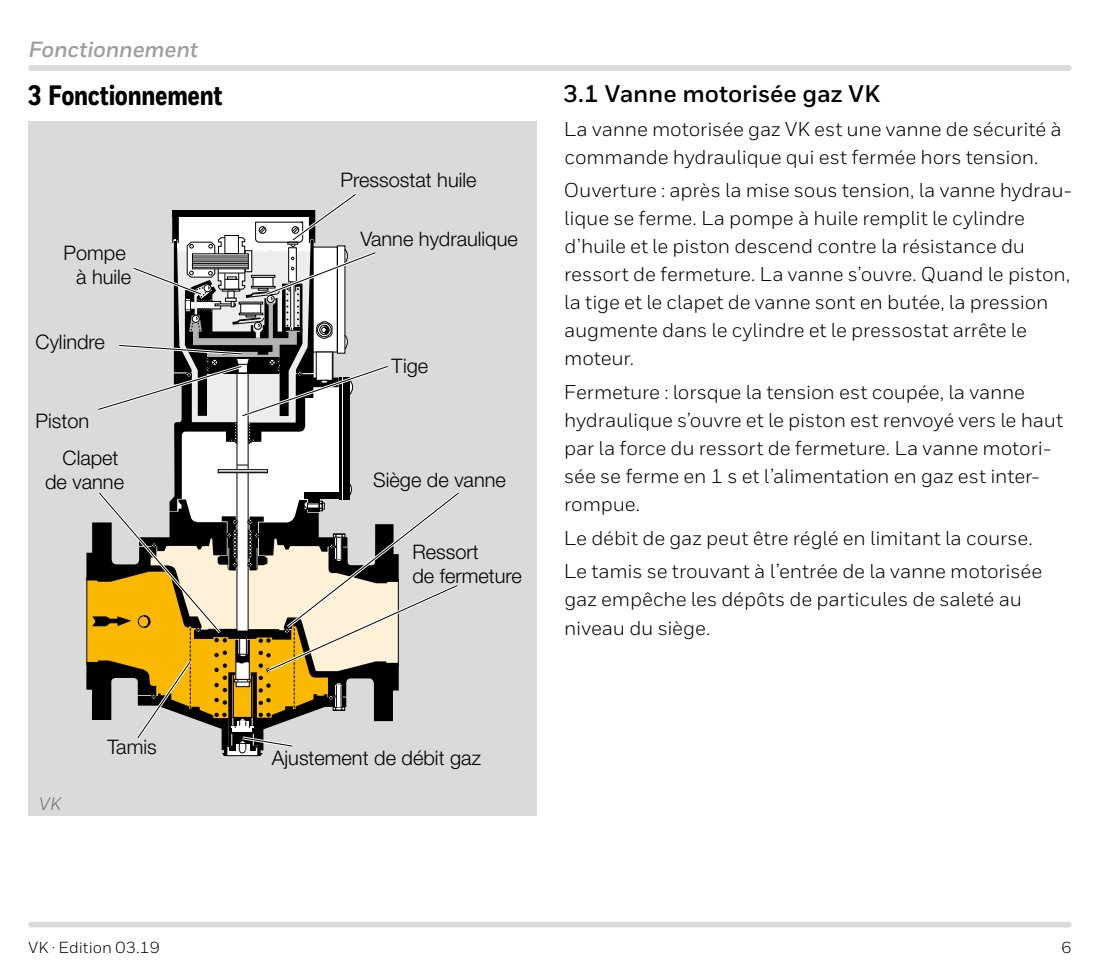
<style>
.page{position:relative;width:1100px;height:970px;background:#fff}
.page>*{position:absolute;margin:0;border:0;box-sizing:border-box;transform-origin:0 0}
.t1{font:800 28px "Honeywell Cond";letter-spacing:-.01em;color:#000}
.t2{font:700 24px "Honeywell Sans";letter-spacing:-.005em;color:#000}
.t3{font:italic 700 22px "Honeywell Sans";letter-spacing:-.01em;color:#9d9d9c}
.t4{font:20px/28px "Honeywell Sans";letter-spacing:-.005em;color:#000}
.t5{font:300 20px/24px "Helvetica Neue LT Pro";color:#000;text-align:right}
.t6{font:italic 18px "Honeywell Sans";color:#706f6f}
.t7{font:16px "Honeywell Sans";letter-spacing:.005em;color:#000}
</style>
<div class="page">
<div style="left:31px;top:921px;width:1038px;height:6px;background:#dadada"></div>
<div style="left:31px;top:65px;width:1038px;height:6px;background:#dadada"></div>
<div style="left:28px;top:121px;width:508px;height:695px;background:#dadada"></div>
<svg style="left:86px;top:190px;width:377px;height:566px;background:#beb8a7"></svg>
<p class="t3" style="left:28px;top:36px;width:171px">Fonctionnement</p>
<h1 class="t1" style="left:27px;top:78px;width:197px">3 Fonctionnement</h1>
<p class="t5" style="left:63px;top:240px;width:69px">Pompe à huile</p>
<p class="t5" style="left:36px;top:329px;width:71px">Cylindre</p>
<p class="t5" style="left:36px;top:408px;width:55px">Piston</p>
<p class="t5" style="left:45px;top:445px;width:80px;text-align:center">Clapet de vanne</p>
<p class="t6" style="left:39px;top:793px;width:23px">VK</p>
<p class="t5" style="left:107px;top:734px;width:51px">Tamis</p>
<p class="t5" style="left:341px;top:168px;width:137px">Pressostat huile</p>
<p class="t5" style="left:360px;top:226px;width:159px">Vanne hydraulique</p>
<p class="t5" style="left:391px;top:353px;width:38px">Tige</p>
<p class="t5" style="left:373px;top:468px;width:134px">Siège de vanne</p>
<p class="t5" style="left:412px;top:539px;width:111px;text-align:left">Ressort<br>de fermeture</p>
<p class="t2" style="left:563px;top:79px;width:319px">3.1 Vanne motorisée gaz VK</p>
<p class="t4" style="left:564px;top:115px;width:499px">La vanne motorisée gaz VK est une vanne de sécurité à commande hydraulique qui est fermée hors tension.</p>
<p class="t4" style="left:564px;top:176px;width:510px">Ouverture : après la mise sous tension, la vanne hydrau&shy;lique se ferme. La pompe à huile remplit le cylindre d’huile et le piston descend contre la résistance du ressort de fermeture. La vanne s’ouvre. Quand le piston, la tige et le clapet de vanne sont en butée, la pression augmente dans le cylindre et le pressostat arrête le moteur.</p>
<p class="t4" style="left:564px;top:378px;width:501px">Fermeture : lorsque la tension est coupée, la vanne hydraulique s’ouvre et le piston est renvoyé vers le haut par la force du ressort de fermeture. La vanne motori&shy;sée se ferme en 1 s et l’alimentation en gaz est inter&shy;rompue.</p>
<p class="t4" style="left:564px;top:521px;width:480px;line-height:33.6px">Le débit de gaz peut être réglé en limitant la course.<br>Le tamis se trouvant à l’entrée de la vanne motorisée</p>
<p class="t4" style="left:564px;top:585px;width:459px">gaz empêche les dépôts de particules de saleté au niveau du siège.</p>
<p class="t5" style="left:272px;top:745px;width:210px">Ajustement de débit gaz</p>
<p class="t7" style="left:28px;top:937px;width:133px">VK · Edition 03.19</p>
<p class="t7" style="left:1061px;top:937px;width:11px">6</p>
</div>
